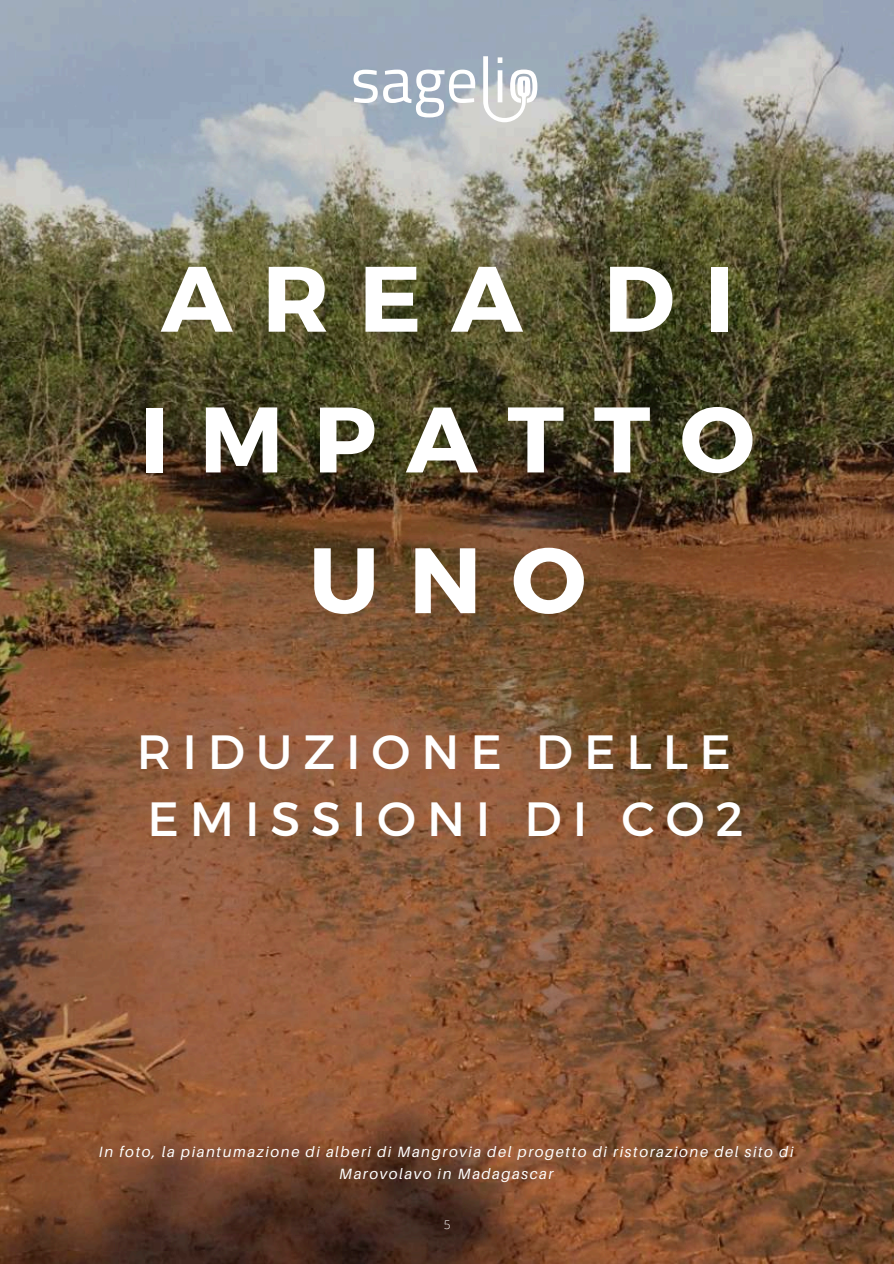
<style>
.page{position:relative;width:894px;height:1264px;background:#fff}
.page>*{position:absolute;margin:0;border:0;box-sizing:border-box;transform-origin:0 0}
.t1{font:700 92.7px/140.7px "Montserrat";letter-spacing:.32em;color:#fff;text-align:center}
.t2{font:48px/66.4px "Montserrat";letter-spacing:.225em;color:#fff}
.t3{font:italic 14.85px/22.5px "Aileron";letter-spacing:.11em;color:#fff;text-align:center}
.t4{font:300 12px "Open Sans";color:#fff}
</style>
<div class="page">
<img style="left:0;top:0;width:893px;height:1263px">
<svg style="left:353px;top:56px;width:184px;height:66px"></svg>
<h1 class="t1" style="left:140px;top:224px;width:616px">AREA DI<br>IMPATTO<br>UNO</h1>
<h2 class="t2" style="left:137px;top:716px;width:608px">RIDUZIONE DELLE<br>EMISSIONI DI CO2</h2>
<p class="t3" style="left:99px;top:1139px;width:695px">In foto, la piantumazione di alberi di Mangrovia del progetto di ristorazione del sito di<br>Marovolavo in Madagascar</p>
<p class="t4" style="left:443px;top:1215px;width:8px">5</p>
</div>
